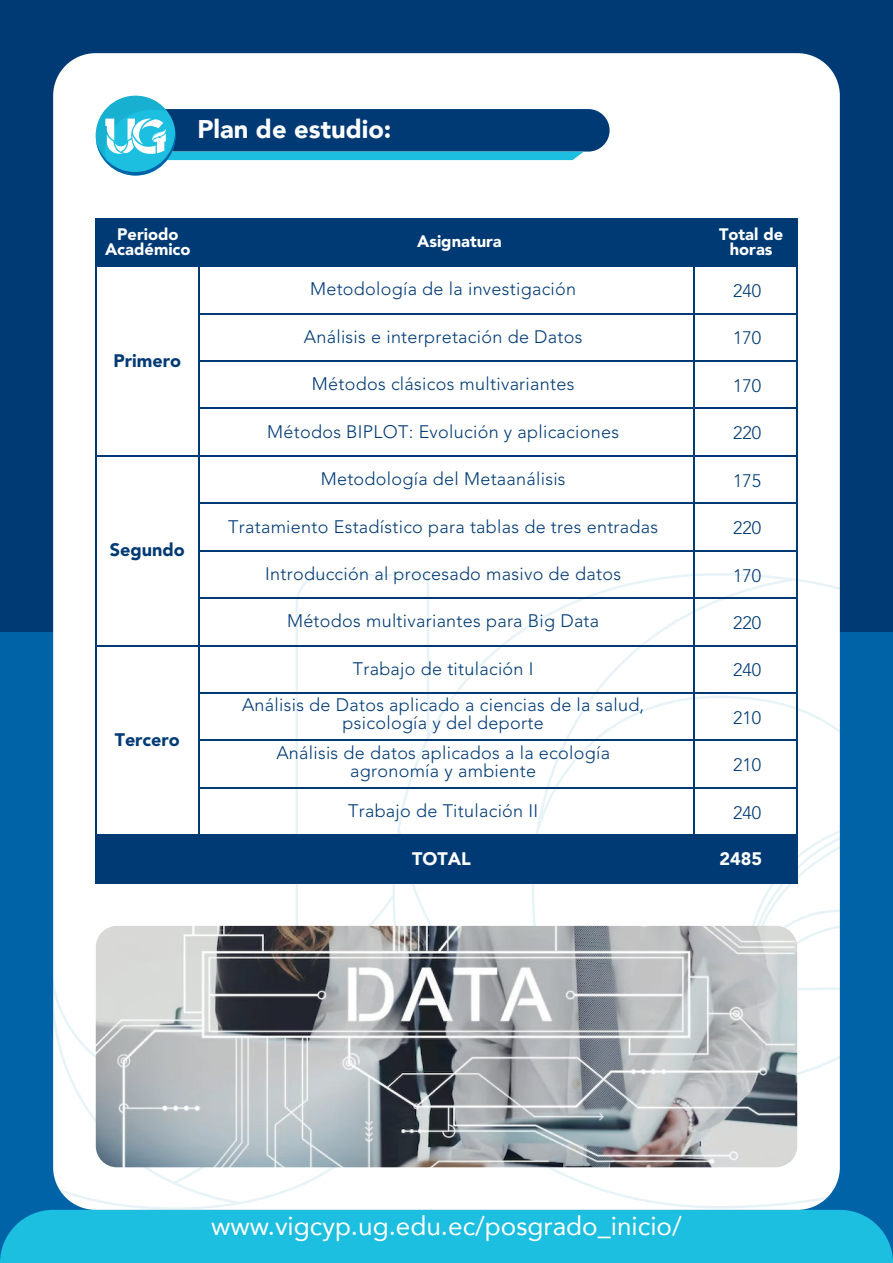
<style>
.page{position:relative;width:893px;height:1263px;background:#fff}
.page>*{position:absolute;margin:0;border:0;box-sizing:border-box;transform-origin:0 0}
.t1{font:26.1px "Avenir";color:#fff}
.t2{font:900 25.5px "Avenir";color:#fff}
.t3{font:300 18px/18px "Avenir LT Std";letter-spacing:.015em;color:#003a75;text-align:center}
.t4{font:900 18px "Avenir LT Std";color:#003a75}
.t5{font:900 18px "Avenir LT Std";color:#fff}
.t6{font:900 16.5px/15px "Avenir LT Std";color:#fff;text-align:center}
</style>
<div class="page">
<div style="left:0;top:631px;width:893px;height:632px;background:#0062a7"></div>
<div style="left:0;top:1210px;width:893px;height:53px;background:#1cbfdf"></div>
<div style="left:0;top:0;width:893px;height:631px;background:#003a75"></div>
<div style="left:53px;top:53px;width:787px;height:1157px;background:#fff;border-radius:43px"></div>
<svg style="left:53px;top:573px;width:787px;height:637px"></svg>
<svg style="left:747px;top:760px;width:93px;height:209px"></svg>
<svg style="left:96px;top:96px;width:514px;height:79px"></svg>
<div style="left:97px;top:220px;width:700px;height:47px;background:#003a75"></div>
<div style="left:97px;top:834px;width:700px;height:49px;background:#003a75"></div>
<hr style="left:96px;top:218px;width:1px;height:665px;background:#003a75">
<hr style="left:198px;top:220px;width:2px;height:616px;background:#003a75">
<hr style="left:693px;top:220px;width:2px;height:663px;background:#003a75">
<hr style="left:796px;top:220px;width:1px;height:663px;background:#003a75">
<hr style="left:97px;top:218px;width:700px;height:2px;background:#003a75">
<hr style="left:200px;top:313px;width:597px;height:1px;background:#003a75">
<hr style="left:200px;top:360px;width:597px;height:2px;background:#003a75">
<hr style="left:200px;top:408px;width:597px;height:1px;background:#003a75">
<hr style="left:97px;top:455px;width:700px;height:2px;background:#003a75">
<hr style="left:200px;top:502px;width:597px;height:2px;background:#003a75">
<hr style="left:200px;top:550px;width:597px;height:1px;background:#003a75">
<hr style="left:200px;top:597px;width:597px;height:2px;background:#003a75">
<hr style="left:97px;top:645px;width:700px;height:1px;background:#003a75">
<hr style="left:200px;top:692px;width:597px;height:2px;background:#003a75">
<hr style="left:200px;top:739px;width:597px;height:2px;background:#003a75">
<hr style="left:200px;top:787px;width:597px;height:1px;background:#003a75">
<img style="left:96px;top:926px;width:701px;height:241px">
<h2 class="t2" style="left:197px;top:107px;width:196px">Plan de estudio:</h2>
<p class="t6" style="left:105px;top:226px;width:87px">Periodo<br>Académico</p>
<p class="t6" style="left:417px;top:234px;width:86px">Asignatura</p>
<p class="t6" style="left:719px;top:226px;width:66px">Total de horas</p>
<p class="t3" style="left:310px;top:280px;width:268px">Metodología de la investigación</p>
<p class="t3" style="left:733px;top:282px;width:30px">240</p>
<p class="t3" style="left:304px;top:328px;width:280px">Análisis e interpretación de Datos</p>
<p class="t3" style="left:733px;top:329px;width:30px">170</p>
<p class="t3" style="left:312px;top:375px;width:264px">Métodos clásicos multivariantes</p>
<p class="t3" style="left:733px;top:377px;width:30px">170</p>
<p class="t3" style="left:267px;top:423px;width:353px">Métodos BIPLOT: Evolución y aplicaciones</p>
<p class="t3" style="left:733px;top:424px;width:30px">220</p>
<p class="t3" style="left:321px;top:470px;width:246px">Metodología del Metaanálisis</p>
<p class="t3" style="left:733px;top:472px;width:30px">175</p>
<p class="t3" style="left:228px;top:517px;width:431px">Tratamiento Estadístico para tablas de tres entradas</p>
<p class="t3" style="left:733px;top:519px;width:30px">220</p>
<p class="t3" style="left:265px;top:565px;width:357px">Introducción al procesado masivo de datos</p>
<p class="t3" style="left:733px;top:566px;width:30px">170</p>
<p class="t3" style="left:287px;top:612px;width:314px">Métodos multivariantes para Big Data</p>
<p class="t3" style="left:733px;top:614px;width:30px">220</p>
<p class="t3" style="left:353px;top:660px;width:182px">Trabajo de titulación I</p>
<p class="t3" style="left:733px;top:661px;width:30px">240</p>
<p class="t3" style="left:242px;top:696px;width:404px">Análisis de Datos aplicado a ciencias de la salud, psicología y del deporte</p>
<p class="t4" style="left:114px;top:349px;width:69px">Primero</p>
<p class="t4" style="left:110px;top:539px;width:76px">Segundo</p>
<p class="t3" style="left:733px;top:708px;width:30px">210</p>
<p class="t4" style="left:115px;top:729px;width:67px">Tercero</p>
<p class="t3" style="left:276px;top:744px;width:335px">Análisis de datos aplicados a la ecología agronomía y ambiente</p>
<p class="t3" style="left:733px;top:756px;width:30px">210</p>
<p class="t3" style="left:348px;top:802px;width:192px">Trabajo de Titulación II</p>
<p class="t3" style="left:733px;top:803px;width:30px">240</p>
<p class="t5" style="left:412px;top:848px;width:60px">TOTAL</p>
<p class="t5" style="left:720px;top:848px;width:44px">2485</p>
<h1 class="t1" style="left:211px;top:1205px;width:472px">www.vigcyp.ug.edu.ec/posgrado_inicio/</h1>
</div>
